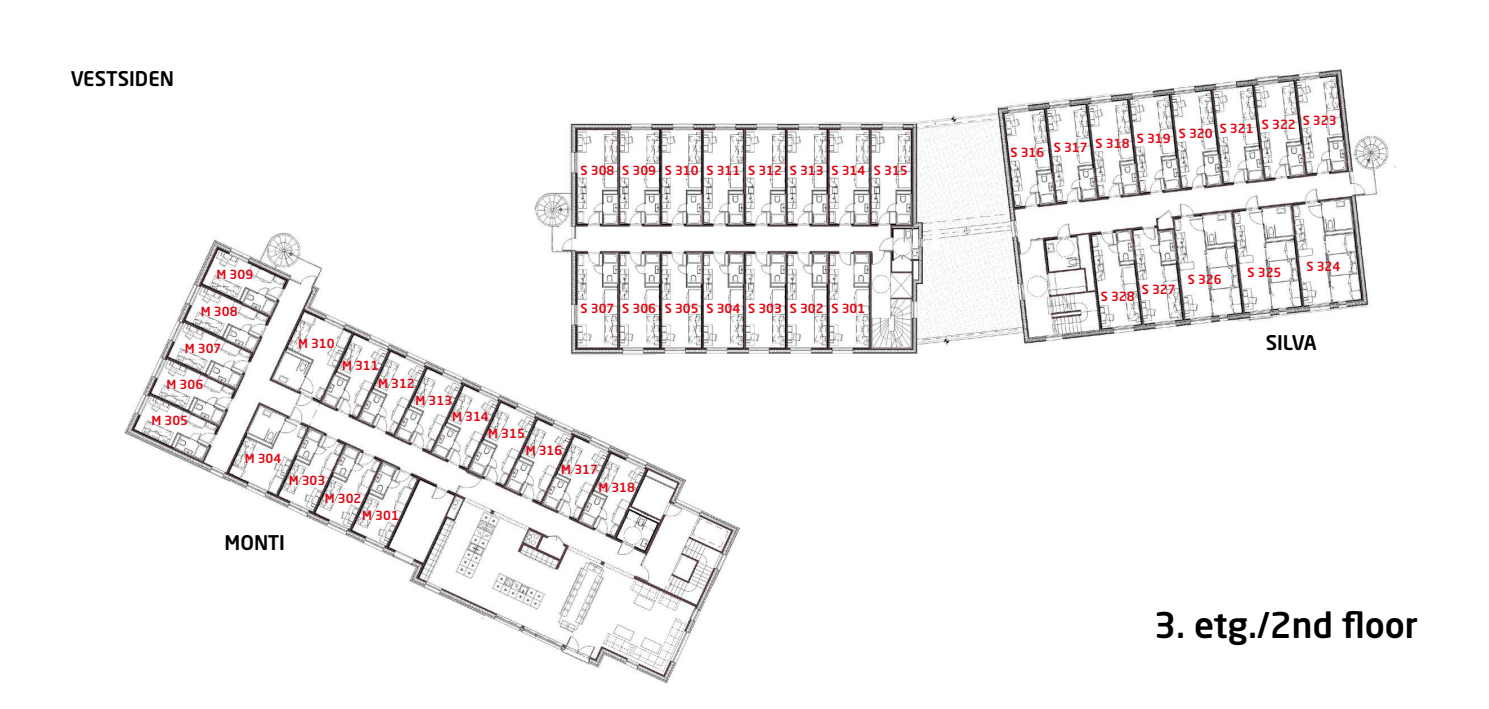
<style>
.page{position:relative;width:1489px;height:709px;background:#fff}
.page>*{position:absolute;margin:0;border:0;box-sizing:border-box;transform-origin:0 0}
.t1{font:500 35px "Neo Sans Std";color:#000}
.t2{font:500 20px "Neo Sans Std";color:#000}
.t3{font:500 12.5px/18.1px "Neo Sans Std";color:#e30613}
</style>
<div class="page">
<img style="left:124px;top:69px;width:1272px;height:615px">
<h2 class="t2" style="left:71px;top:66px;width:105px">VESTSIDEN</h2>
<p class="t3" style="left:580px;top:161px;width:35px">S 308</p>
<p class="t3" style="left:622px;top:161px;width:35px">S 309</p>
<p class="t3" style="left:664px;top:161px;width:35px">S 310</p>
<p class="t3" style="left:706px;top:161px;width:35px">S 311</p>
<p class="t3" style="left:748px;top:161px;width:35px">S 312</p>
<p class="t3" style="left:789px;top:161px;width:35px">S 313</p>
<p class="t3" style="left:831px;top:161px;width:78px">S 314 S 315</p>
<p class="t3" style="left:216px;top:265px;width:38px">M 309</p>
<p class="t3" style="left:201px;top:302px;width:38px">M 308</p>
<p class="t3" style="left:580px;top:299px;width:35px">S 307</p>
<p class="t3" style="left:622px;top:299px;width:35px">S 306</p>
<p class="t3" style="left:185px;top:339px;width:38px">M 307</p>
<p class="t3" style="left:298px;top:334px;width:38px">M 310</p>
<p class="t3" style="left:342px;top:356px;width:38px">M 311</p>
<p class="t3" style="left:166px;top:375px;width:38px">M 306</p>
<p class="t3" style="left:378px;top:373px;width:38px">M 312</p>
<p class="t3" style="left:415px;top:391px;width:38px">M 313</p>
<p class="t3" style="left:151px;top:411px;width:38px">M 305</p>
<p class="t3" style="left:452px;top:407px;width:38px">M 314</p>
<p class="t3" style="left:488px;top:424px;width:38px">M 315</p>
<p class="t3" style="left:245px;top:449px;width:38px">M 304</p>
<p class="t3" style="left:561px;top:441px;width:38px;text-indent:-36px">M 316<br>M 317</p>
<p class="t3" style="left:289px;top:471px;width:38px">M 303</p>
<p class="t3" style="left:325px;top:489px;width:38px">M 302</p>
<p class="t3" style="left:598px;top:477px;width:38px">M 318</p>
<p class="t3" style="left:362px;top:506px;width:38px">M 301</p>
<h2 class="t2" style="left:224px;top:530px;width:62px">MONTI</h2>
<p class="t3" style="left:664px;top:299px;width:35px">S 305</p>
<p class="t3" style="left:706px;top:299px;width:35px">S 304</p>
<p class="t3" style="left:748px;top:299px;width:35px">S 303</p>
<p class="t3" style="left:789px;top:299px;width:35px">S 302</p>
<p class="t3" style="left:831px;top:299px;width:35px">S 301</p>
<p class="t3" style="left:1010px;top:143px;width:35px">S 316</p>
<p class="t3" style="left:1053px;top:138px;width:35px">S 317</p>
<p class="t3" style="left:1095px;top:121px;width:242px">S 318 S 319 S 320 S 321 S 322 S 323</p>
<p class="t3" style="left:1100px;top:286px;width:35px">S 328</p>
<p class="t3" style="left:1141px;top:280px;width:35px">S 327</p>
<p class="t3" style="left:1187px;top:270px;width:35px">S 326</p>
<p class="t3" style="left:1247px;top:263px;width:35px">S 325</p>
<p class="t3" style="left:1306px;top:257px;width:35px">S 324</p>
<h2 class="t2" style="left:1265px;top:330px;width:52px">SILVA</h2>
<h1 class="t1" style="left:1154px;top:603px;width:265px">3. etg./2nd floor</h1>
</div>
